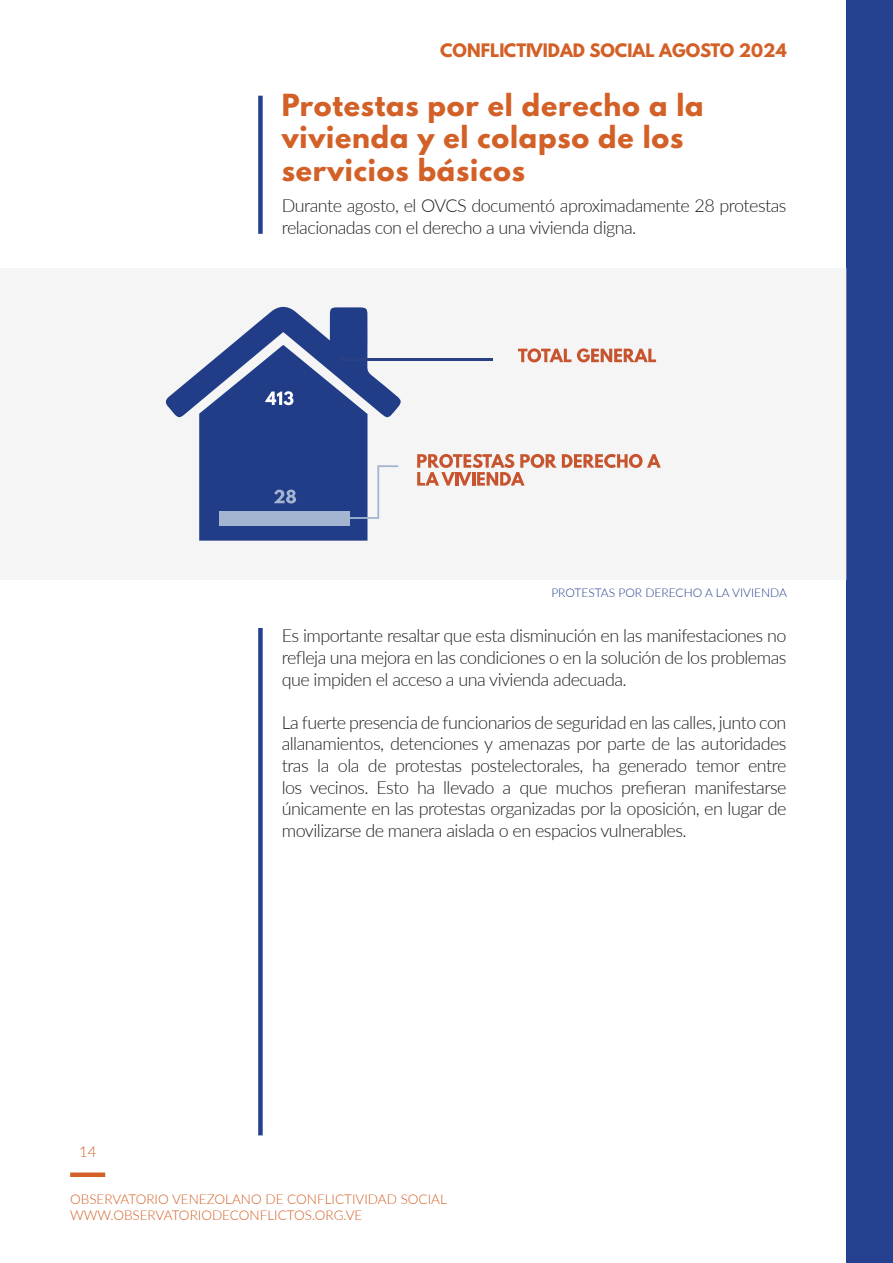
<style>
.page{position:relative;width:893px;height:1263px;background:#fff}
.page>*{position:absolute;margin:0;border:0;box-sizing:border-box;transform-origin:0 0}
.t1{font:700 27px/32.4px "League Spartan";letter-spacing:.03em;color:#d36027}
.t2{font:300 18px/21.6px "Lato";letter-spacing:-.03em;color:#231f20;text-align:justify}
.t3{font:700 16.5px "League Spartan";color:#d36027}
.t4{font:300 15px "Lato";color:#d36027}
.t5{font:300 13.5px/16.2px "Lato";color:#d36027}
.t6{font:300 12px "Lato";color:#25408f}
</style>
<div class="page">
<div style="left:846px;top:0;width:47px;height:1263px;background:#25408f"></div>
<div style="left:70px;top:1172px;width:35px;height:5px;background:#d36027"></div>
<div style="left:0;top:268px;width:846px;height:311px;background:#f5f5f5"></div>
<div style="left:258px;top:96px;width:5px;height:138px;background:#25408f"></div>
<div style="left:258px;top:628px;width:5px;height:507px;background:#25408f"></div>
<svg style="left:518px;top:348px;width:53px;height:14px"></svg>
<svg style="left:577px;top:348px;width:79px;height:14px"></svg>
<svg style="left:417px;top:454px;width:244px;height:32px"></svg>
<hr style="left:340px;top:359px;width:153px;height:2px;background:#294082">
<svg style="left:165px;top:306px;width:237px;height:235px"></svg>
<p class="t3" style="left:440px;top:37px;width:348px">CONFLICTIVIDAD SOCIAL AGOSTO 2024</p>
<p class="t1" style="left:282px;top:88px;width:423px">Protestas por el derecho a la vivienda y el colapso de los servicios básicos</p>
<p class="t2" style="left:282px;top:194px;width:506px">Durante agosto, el OVCS documentó aproximadamente 28 protestas relacionadas con el derecho a una vivienda digna.</p>
<p class="t6" style="left:551px;top:584px;width:237px">PROTESTAS POR DERECHO A LA VIVIENDA</p>
<p class="t4" style="left:79px;top:1141px;width:19px">14</p>
<p class="t2" style="left:282px;top:624px;width:506px">Es importante resaltar que esta disminución en las manifestaciones no refleja una mejora en las condiciones o en la solución de los problemas que impiden el acceso a una vivienda adecuada.</p>
<p class="t2" style="left:282px;top:711px;width:506px">La fuerte presencia de funcionarios de seguridad en las calles, junto con allanamientos, detenciones y amenazas por parte de las autoridades tras la ola de protestas postelectorales, ha generado temor entre los vecinos. Esto ha llevado a que muchos prefieran manifestarse únicamente en las protestas organizadas por la oposición, en lugar de movilizarse de manera aislada o en espacios vulnerables.</p>
<p class="t5" style="left:70px;top:1190px;width:378px">OBSERVATORIO VENEZOLANO DE CONFLICTIVIDAD SOCIAL<br>WWW.OBSERVATORIODECONFLICTOS.ORG.VE</p>
</div>
